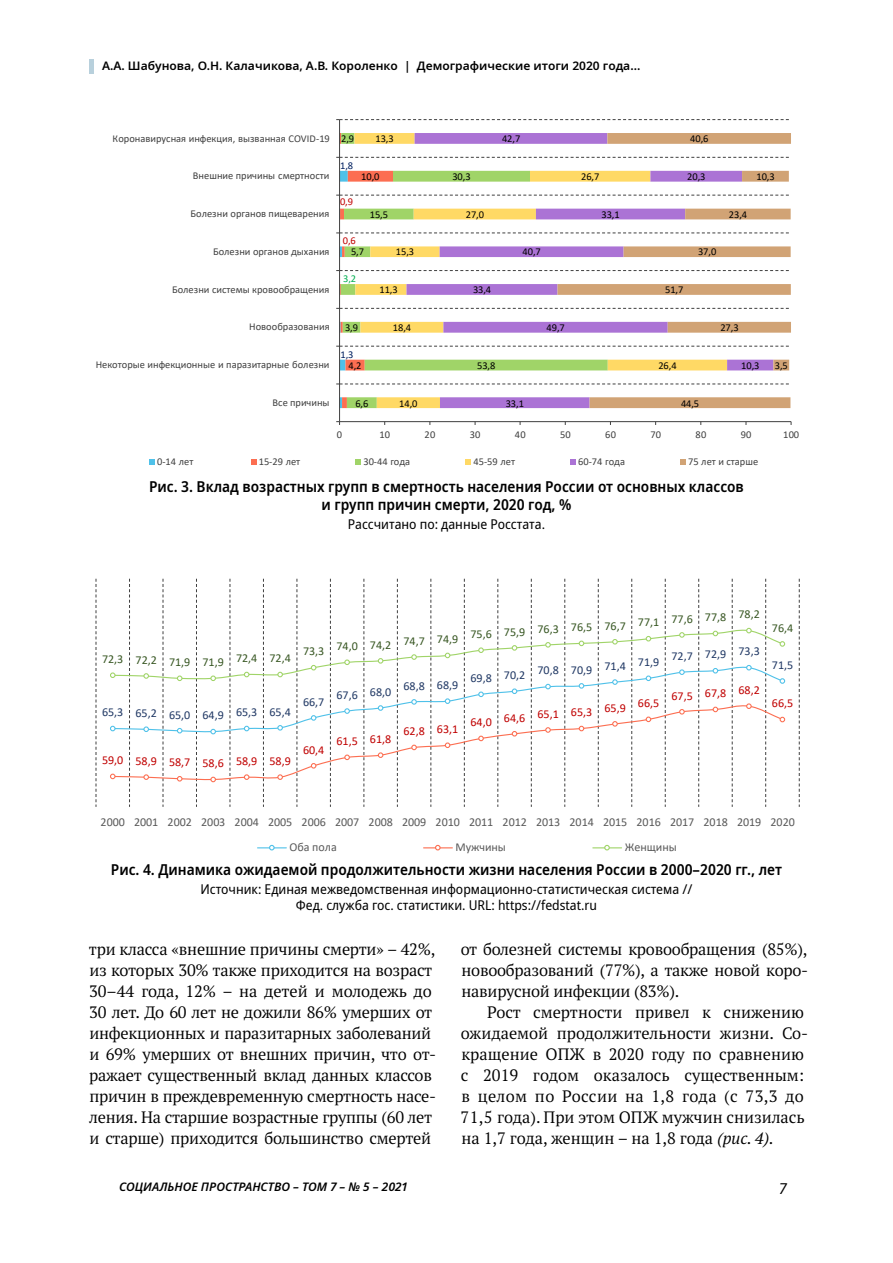
<style>
.page{position:relative;width:893px;height:1263px;background:#fff}
.page>*{position:absolute;margin:0;border:0;box-sizing:border-box;transform-origin:0 0}
.t1{font:16.5px/21px "PT Serif Pro";letter-spacing:-.015em;color:#000}
.t2{font:600 semi-condensed 15px/18px "Noto Sans";color:#000;text-align:center}
.t3{font:italic 15px "Noto Sans";color:#000}
.t4{font:semi-condensed 13.5px/16.2px "Noto Sans";color:#000;text-align:center}
.t5{font:12px/25.5px "Calibri";color:#595959}
.t6{font:12px "Calibri";color:#203864}
.t7{font:12px "Calibri";color:#c00000}
.t8{font:12px "Calibri";color:#385723}
.t9{font:600 12px "Noto Sans";color:#000}
.t10{font:italic 600 12px "Noto Sans";color:#000}
.t11{font:10.5px "Calibri";color:#404040}
.t12{font:10.5px "Calibri";letter-spacing:-.005em;color:#000}
.t13{font:10.5px "Calibri";color:#002060}
.t14{font:10.5px "Calibri";color:#c00000}
.t15{font:10.5px "Calibri";color:#00b050}
.s1{font-size:12.15px}
.s2{font-style:italic}
</style>
<div class="page">
<div style="left:89px;top:59px;width:5px;height:15px;background:#b8d0dc"></div>
<hr style="left:340px;top:421px;width:451px;height:1px;background:#404040">
<hr style="left:339px;top:120px;width:1px;height:302px;background:#404040">
<svg style="left:336px;top:133px;width:455px;height:275px"></svg>
<svg style="left:336px;top:119px;width:453px;height:1px"></svg>
<svg style="left:149px;top:459px;width:6px;height:6px"></svg>
<svg style="left:251px;top:459px;width:5px;height:6px"></svg>
<svg style="left:355px;top:459px;width:6px;height:6px"></svg>
<svg style="left:465px;top:459px;width:6px;height:6px"></svg>
<svg style="left:570px;top:459px;width:6px;height:6px"></svg>
<svg style="left:680px;top:459px;width:6px;height:6px"></svg>
<svg style="left:96px;top:579px;width:1px;height:228px"></svg>
<svg style="left:799px;top:579px;width:1px;height:228px"></svg>
<svg style="left:110px;top:579px;width:675px;height:228px"></svg>
<svg style="left:258px;top:845px;width:28px;height:5px"></svg>
<svg style="left:424px;top:845px;width:28px;height:5px"></svg>
<svg style="left:593px;top:845px;width:29px;height:5px"></svg>
<p class="t9" style="left:102px;top:57px;width:540px">А.А. Шабунова, О.Н. Калачикова, А.В. Короленко | Демографические итоги 2020 года...</p>
<p class="t11" style="left:113px;top:131px;width:219px">Коронавирусная инфекция, вызванная COVID-19</p>
<p class="t12" style="left:341px;top:131px;width:15px">2,9</p>
<p class="t12" style="left:375px;top:131px;width:20px">13,3</p>
<p class="t12" style="left:502px;top:131px;width:20px">42,7</p>
<p class="t12" style="left:690px;top:131px;width:20px">40,6</p>
<p class="t13" style="left:340px;top:158px;width:15px">1,8</p>
<p class="t11" style="left:193px;top:169px;width:138px">Внешние причины смертности</p>
<p class="t12" style="left:361px;top:169px;width:20px">10,0</p>
<p class="t12" style="left:452px;top:169px;width:20px">30,3</p>
<p class="t12" style="left:581px;top:169px;width:20px">26,7</p>
<p class="t12" style="left:687px;top:169px;width:20px">20,3</p>
<p class="t12" style="left:756px;top:169px;width:20px">10,3</p>
<p class="t14" style="left:340px;top:194px;width:15px">0,9</p>
<p class="t11" style="left:191px;top:206px;width:140px">Болезни органов пищеварения</p>
<p class="t12" style="left:370px;top:207px;width:20px">15,5</p>
<p class="t12" style="left:466px;top:207px;width:20px">27,0</p>
<p class="t12" style="left:601px;top:207px;width:20px">33,1</p>
<p class="t12" style="left:729px;top:207px;width:20px">23,4</p>
<p class="t14" style="left:343px;top:234px;width:15px">0,6</p>
<p class="t11" style="left:213px;top:244px;width:118px">Болезни органов дыхания</p>
<p class="t12" style="left:351px;top:245px;width:15px">5,7</p>
<p class="t12" style="left:396px;top:245px;width:20px">15,3</p>
<p class="t12" style="left:523px;top:245px;width:20px">40,7</p>
<p class="t12" style="left:698px;top:245px;width:20px">37,0</p>
<p class="t11" style="left:172px;top:282px;width:159px">Болезни системы кровообращения</p>
<p class="t15" style="left:343px;top:271px;width:15px">3,2</p>
<p class="t12" style="left:379px;top:282px;width:20px">11,3</p>
<p class="t12" style="left:473px;top:282px;width:20px">33,4</p>
<p class="t12" style="left:665px;top:282px;width:20px">51,7</p>
<p class="t11" style="left:249px;top:320px;width:82px">Новообразования</p>
<p class="t12" style="left:345px;top:320px;width:15px">3,9</p>
<p class="t12" style="left:393px;top:320px;width:20px">18,4</p>
<p class="t12" style="left:547px;top:320px;width:20px">49,7</p>
<p class="t12" style="left:720px;top:320px;width:20px">27,3</p>
<p class="t11" style="left:96px;top:357px;width:235px">Некоторые инфекционные и паразитарные болезни</p>
<p class="t13" style="left:341px;top:347px;width:15px">1,3</p>
<p class="t12" style="left:349px;top:358px;width:15px">4,2</p>
<p class="t12" style="left:477px;top:358px;width:20px">53,8</p>
<p class="t12" style="left:658px;top:358px;width:20px">26,4</p>
<p class="t12" style="left:741px;top:358px;width:20px">10,3</p>
<p class="t12" style="left:775px;top:358px;width:15px">3,5</p>
<p class="t11" style="left:272px;top:395px;width:59px">Все причины</p>
<p class="t12" style="left:355px;top:396px;width:15px">6,6</p>
<p class="t12" style="left:399px;top:396px;width:20px">14,0</p>
<p class="t12" style="left:506px;top:396px;width:20px">33,1</p>
<p class="t12" style="left:681px;top:396px;width:20px">44,5</p>
<p class="t11" style="left:337px;top:428px;width:7px">0</p>
<p class="t11" style="left:379px;top:428px;width:12px">10</p>
<p class="t11" style="left:425px;top:428px;width:12px">20</p>
<p class="t11" style="left:470px;top:428px;width:12px">30</p>
<p class="t11" style="left:515px;top:428px;width:12px">40</p>
<p class="t11" style="left:560px;top:428px;width:12px">50</p>
<p class="t11" style="left:605px;top:428px;width:12px">60</p>
<p class="t11" style="left:650px;top:428px;width:12px">70</p>
<p class="t11" style="left:696px;top:428px;width:12px">80</p>
<p class="t11" style="left:741px;top:428px;width:12px">90</p>
<p class="t11" style="left:783px;top:428px;width:17px">100</p>
<p class="t11" style="left:157px;top:454px;width:38px">0-14 лет</p>
<p class="t11" style="left:259px;top:454px;width:43px">15-29 лет</p>
<p class="t11" style="left:364px;top:454px;width:48px">30-44 года</p>
<p class="t11" style="left:474px;top:454px;width:43px">45-59 лет</p>
<p class="t11" style="left:578px;top:454px;width:48px">60-74 года</p>
<p class="t11" style="left:688px;top:454px;width:71px">75 лет и старше</p>
<p class="t2" style="left:149px;top:478px;width:596px">Рис. 3. Вклад возрастных групп в смертность населения России от основных классов и групп причин смерти, 2020 год, %</p>
<p class="t4" style="left:348px;top:517px;width:199px">Рассчитано по: данные Росстата.</p>
<p class="t8" style="left:102px;top:651px;width:190px">72,3 <span class="s1">72,2</span> 71,9 71,9 72,4 72,4</p>
<p class="t6" style="left:102px;top:704px;width:190px">65,3 65,2 65,0 64,9 65,3 65,4</p>
<p class="t7" style="left:102px;top:753px;width:190px">59,0 58,9 58,7 58,6 58,9 58,9</p>
<p class="t8" style="left:303px;top:623px;width:458px">73,3 74,0 74,2 74,7 74,9 75,6 75,9 76,3 76,5 76,7 77,1 77,6 <sup>77,8</sup> 78,2</p>
<p class="t6" style="left:671px;top:646px;width:90px">72,7 72,9 73,3</p>
<p class="t6" style="left:470px;top:662px;width:190px"><span class="s1">69,8</span> 70,2 70,8 70,9 <sup>71,4</sup> 71,9</p>
<p class="t6" style="left:403px;top:677px;width:56px">68,8 68,9</p>
<p class="t7" style="left:671px;top:685px;width:90px">67,5 67,8 68,2</p>
<p class="t6" style="left:336px;top:685px;width:56px">67,6 68,0</p>
<p class="t6" style="left:303px;top:693px;width:23px">66,7</p>
<p class="t7" style="left:470px;top:705px;width:190px">64,0 64,6 65,1 65,3 65,9 66,5</p>
<p class="t7" style="left:403px;top:722px;width:56px">62,8 63,1</p>
<p class="t7" style="left:336px;top:732px;width:56px">61,5 61,8</p>
<p class="t7" style="left:303px;top:741px;width:23px">60,4</p>
<p class="t8" style="left:772px;top:619px;width:23px">76,4</p>
<p class="t6" style="left:772px;top:656px;width:23px">71,5</p>
<p class="t7" style="left:772px;top:695px;width:23px">66,5</p>
<p class="t5" style="left:289px;top:809px;width:507px;text-indent:-189px">2000 2001 2002 2003 2004 2005 2006 2007 2008 2009 2010 2011 2012 2013 2014 2015 2016 2017 2018 2019 2020<br>Оба пола</p>
<p class="t5" style="left:455px;top:834px;width:52px">Мужчины</p>
<p class="t5" style="left:625px;top:834px;width:54px">Женщины</p>
<p class="t2" style="left:111px;top:861px;width:673px">Рис. 4. Динамика ожидаемой продолжительности жизни населения России в 2000–2020 гг., лет</p>
<p class="t4" style="left:201px;top:881px;width:493px">Источник: Единая межведомственная информационно-статистическая система //<br>Фед. служба гос. статистики. URL: https://fedstat.ru</p>
<p class="t1" style="left:89px;top:938px;width:349px">три класса «внешние причины смерти» – 42%, из которых 30% также приходится на возраст 30–44 года, 12% – на детей и молодежь до 30 лет. До 60 лет не дожили 86% умерших от инфекционных и паразитарных заболеваний и 69% умерших от внешних причин, что от&shy;ражает существенный вклад данных классов причин в преждевременную смертность насе&shy;ления. На старшие возрастные группы (60 лет и старше) приходится большинство смертей</p>
<p class="t1" style="left:461px;top:938px;width:349px;text-align:justify">от болезней системы кровообращения (85%), новообразований (77%), а также новой коро&shy;навирусной инфекции (83%).</p>
<p class="t1" style="left:461px;top:1001px;width:347px;text-indent:27px">Рост смертности привел к снижению ожидаемой продолжительности жизни. Со&shy;кращение ОПЖ в 2020 году по сравнению с 2019 годом оказалось существенным: в целом по России на 1,8 года (с 73,3 до 71,5 года). При этом ОПЖ мужчин снизилась на 1,7 года, женщин – на 1,8 года <span class="s2">(рис. 4).</span></p>
<p class="t10" style="left:119px;top:1178px;width:290px">СОЦИАЛЬНОЕ ПРОСТРАНСТВО – ТОМ 7 – № 5 – 2021</p>
<p class="t3" style="left:779px;top:1178px;width:10px">7</p>
</div>
